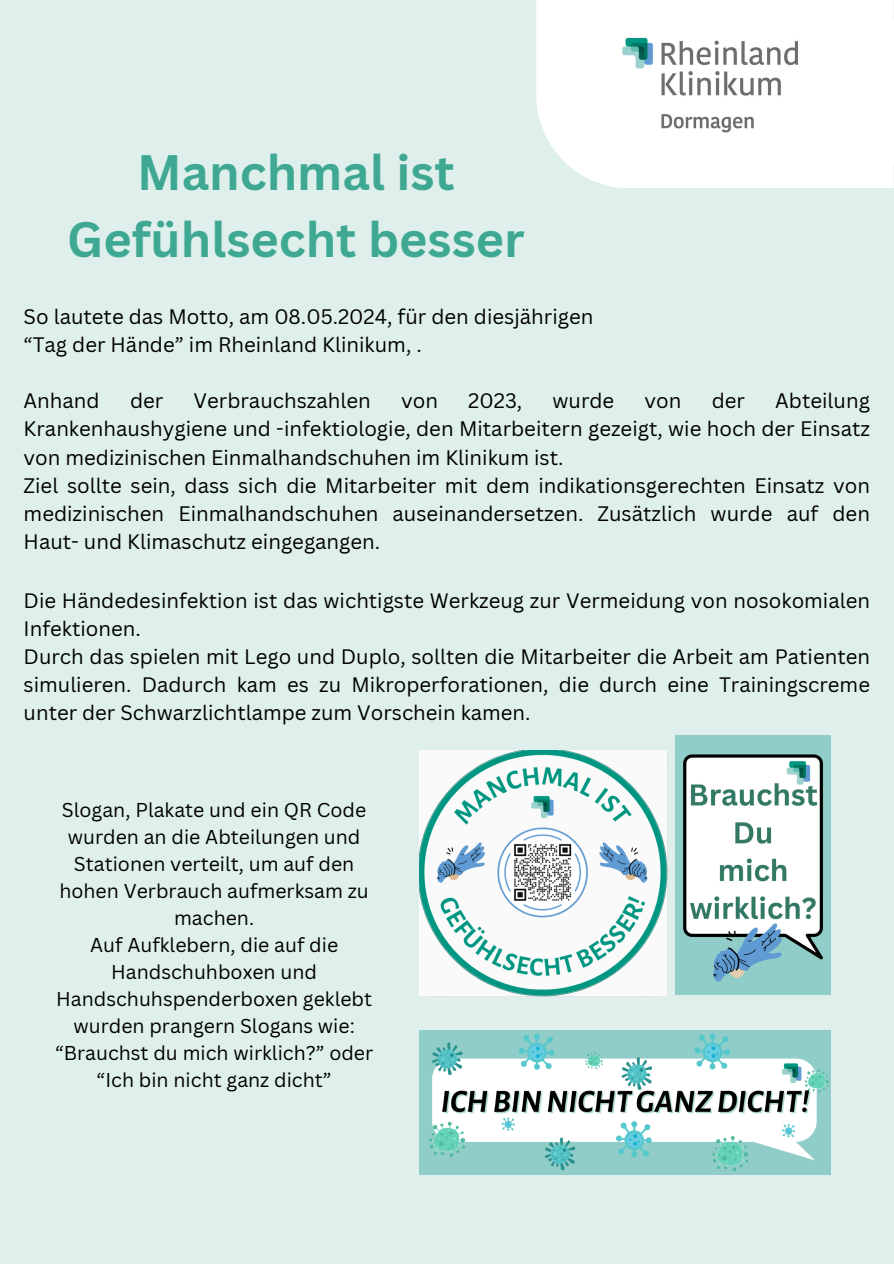
<style>
.page{position:relative;width:894px;height:1264px;background:#fff}
.page>*{position:absolute;margin:0;border:0;box-sizing:border-box;transform-origin:0 0}
.t1{font:700 48.45px/67.7px "Canva Sans";color:#3fa892;text-align:center}
.t2{font:20.4px/28.2px "Canva Sans";color:#000;text-align:justify}
.t3{font:19.5px/27px "Canva Sans";color:#000;text-align:center}
</style>
<div class="page">
<div style="left:0;top:0;width:893px;height:1263px;background:#deefec"></div>
<svg style="left:536px;top:1px;width:356px;height:187px;background:#fcfdfd"></svg>
<img style="left:419px;top:1030px;width:411px;height:144px">
<img style="left:675px;top:735px;width:155px;height:259px">
<img style="left:419px;top:750px;width:248px;height:246px">
<img style="left:599px;top:18px;width:294px;height:144px">
<p class="t1" style="left:67px;top:137px;width:458px">Manchmal ist<br>Gefühlsecht besser</p>
<h1 class="t2" style="left:24px;top:302px;width:571px">So lautete das Motto, am 08.05.2024, für den diesjährigen</h1>
<p class="t2" style="left:24px;top:330px;width:399px">“Tag der Hände” im Rheinland Klinikum, .</p>
<p class="t2" style="left:24px;top:386px;width:78px">Anhand</p>
<p class="t2" style="left:130px;top:386px;width:35px">der</p>
<p class="t2" style="left:193px;top:386px;width:179px">Verbrauchszahlen</p>
<p class="t2" style="left:401px;top:386px;width:38px">von</p>
<p class="t2" style="left:468px;top:386px;width:55px">2023,</p>
<p class="t2" style="left:552px;top:386px;width:63px">wurde</p>
<p class="t2" style="left:644px;top:386px;width:38px">von</p>
<p class="t2" style="left:711px;top:386px;width:35px">der</p>
<p class="t2" style="left:24px;top:386px;width:847px;text-indent:751px">Abteilung Krankenhaushygiene und -infektiologie, den Mitarbeitern gezeigt, wie hoch der Einsatz von medizinischen Einmalhandschuhen im Klinikum ist.</p>
<p class="t2" style="left:24px;top:470px;width:847px">Ziel sollte sein, dass sich die Mitarbeiter mit dem indikationsgerechten Einsatz von medizinischen Einmalhandschuhen auseinandersetzen. Zusätzlich wurde auf den Haut- und Klimaschutz eingegangen.</p>
<p class="t2" style="left:24px;top:585px;width:847px">Die Händedesinfektion ist das wichtigste Werkzeug zur Vermeidung von nosokomialen<br>Infektionen.</p>
<p class="t2" style="left:24px;top:641px;width:847px">Durch das spielen mit Lego und Duplo, sollten die Mitarbeiter die Arbeit am Patienten simulieren. Dadurch kam es zu Mikroperforationen, die durch eine Trainingscreme unter der Schwarzlichtlampe zum Vorschein kamen.</p>
<p class="t3" style="left:59px;top:796px;width:311px">Slogan, Plakate und ein QR Code wurden an die Abteilungen und<br>Stationen verteilt, um auf den hohen Verbrauch aufmerksam zu machen.</p>
<p class="t3" style="left:55px;top:931px;width:320px">Auf Aufklebern, die auf die<br>Handschuhboxen und<br>Handschuhspenderboxen geklebt wurden prangern Slogans wie: “Brauchst du mich wirklich?” oder “Ich bin nicht ganz dicht”</p>
</div>
